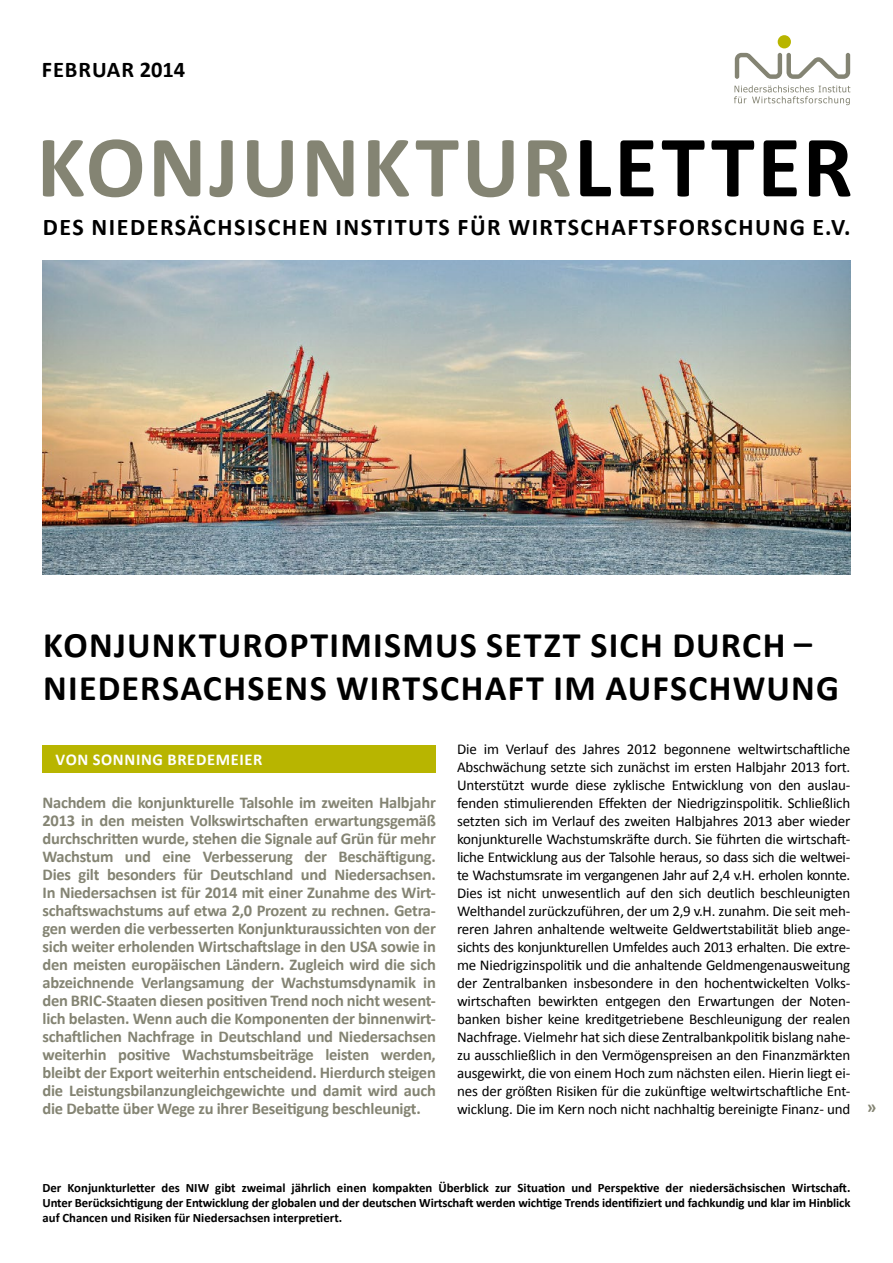
<style>
.page{position:relative;width:893px;height:1263px;background:#fff}
.page>*{position:absolute;margin:0;border:0;box-sizing:border-box;transform-origin:0 0}
.t1{font:700 88.5px "Calibri";color:#848473}
.t2{font:700 88.5px "Calibri";color:#000}
.t3{font:700 36px "Calibri";letter-spacing:.035em;color:#000}
.t4{font:700 24px "Calibri";letter-spacing:.065em;color:#000}
.t5{font:700 22.5px "Calibri";letter-spacing:.04em;color:#000}
.t6{font:700 16.5px/18px "Calibri";letter-spacing:-.015em;color:#848473;text-align:justify}
.t7{font:700 16.5px "Calibri";letter-spacing:.04em;color:#fff}
.t8{font:15px/18px "Calibri";letter-spacing:-.015em;color:#000}
.t9{font:700 12.75px/15px "Calibri";color:#000;text-align:justify}
.s1{font-weight:700;font-size:18px;color:#848473}
</style>
<div class="page">
<img style="left:43px;top:261px;width:807px;height:313px">
<div style="left:778px;top:35px;width:13px;height:13px;background:#b8b500;border-radius:50%"></div>
<svg style="left:735px;top:53px;width:115px;height:26px"></svg>
<svg style="left:734px;top:85px;width:116px;height:20px"></svg>
<div style="left:43px;top:745px;width:393px;height:27px;background:#b8b500"></div>
<h3 class="t5" style="left:42px;top:56px;width:145px">februar 2014</h3>
<h1 class="t1" style="left:37px;top:110px;width:260px">konjunktur</h1>
<h1 class="t2" style="left:574px;top:110px;width:47px">letter</h1>
<h3 class="t4" style="left:43px;top:211px;width:14px">des</h3>
<h3 class="t4" style="left:92px;top:211px;width:15px">nieders</h3>
<h3 class="t4" style="left:187px;top:211px;width:31px">ächsischen</h3>
<h3 class="t4" style="left:335px;top:211px;width:14px">instituts</h3>
<h3 class="t4" style="left:458px;top:211px;width:67px">für wirtscha</h3>
<h3 class="t4" style="left:628px;top:211px;width:85px">ftsforschung</h3>
<h3 class="t4" style="left:812px;top:211px;width:40px">e.v.</h3>
<h2 class="t3" style="left:43px;top:622px;width:108px">Konjunktur</h2>
<h2 class="t3" style="left:264px;top:622px;width:243px">optimismus setzt</h2>
<h2 class="t3" style="left:590px;top:622px;width:19px">sich</h2>
<h2 class="t3" style="left:672px;top:622px;width:23px">durch</h2>
<h2 class="t3" style="left:794px;top:622px;width:19px">–</h2>
<h2 class="t3" style="left:43px;top:665px;width:46px">Niedersachsens</h2>
<h2 class="t3" style="left:336px;top:665px;width:54px">Wirtscha</h2>
<h2 class="t3" style="left:508px;top:665px;width:187px">ft im Aufschwung</h2>
<p class="t7" style="left:56px;top:749px;width:68px">von sonning</p>
<p class="t7" style="left:167px;top:749px;width:11px">brede</p>
<p class="t7" style="left:216px;top:749px;width:24px">meier</p>
<p class="t6" style="left:43px;top:794px;width:395px">Nachdem die konjunkturelle Talsohle im zweiten Halbjahr 2013 in den meisten Volkswirtschaften erwartungsgemäß durchschritten wurde, stehen die Signale auf Grün für mehr Wachstum und eine Verbesserung der Beschäftigung.<br>Dies gilt besonders für Deutschland und Niedersachsen.<br>In Niedersachsen ist für 2014 mit einer Zunahme des Wirt&shy;schaftswachstums auf etwa 2,0 Prozent zu rechnen. Getra&shy;gen werden die verbesserten Konjunkturaussichten von der sich weiter erholenden Wirtschaftslage in den USA sowie in den meisten europäischen Ländern. Zugleich wird die sich abzeichnende Verlangsamung der Wachstumsdynamik in den BRIC-Staaten diesen positiven Trend noch nicht wesent&shy;lich belasten. Wenn auch die Komponenten der binnenwirt&shy;schaftlichen Nachfrage in Deutschland und Niedersachsen weiterhin positive Wachstumsbeiträge leisten werden, bleibt der Export weiterhin entscheidend. Hierdurch steigen die Leistungsbilanzungleichgewichte und damit wird auch die Debatte über Wege zu ihrer Beseitigung beschleunigt.</p>
<p class="t8" style="left:457px;top:740px;width:421px">Die im Verlauf des Jahres 2012 begonnene weltwirtschaftliche Abschwächung setzte sich zunächst im ersten Halbjahr 2013 fort.<br>Unterstützt wurde diese zyklische Entwicklung von den auslau&shy;fenden stimulierenden Effekten der Niedrigzinspolitik. Schließlich setzten sich im Verlauf des zweiten Halbjahres 2013 aber wieder konjunkturelle Wachstumskräfte durch. Sie führten die wirtschaft&shy;liche Entwicklung aus der Talsohle heraus, so dass sich die weltwei-<br>te Wachstumsrate im vergangenen Jahr auf 2,4 v.H. erholen konnte.<br>Dies ist nicht unwesentlich auf den sich deutlich beschleunigten Welthandel zurückzuführen, der um 2,9 v.H. zunahm. Die seit meh&shy;reren Jahren anhaltende weltweite Geldwertstabilität blieb ange&shy;sichts des konjunkturellen Umfeldes auch 2013 erhalten. Die extre-<br>me Niedrigzinspolitik und die anhaltende Geldmengenausweitung<br>der Zentralbanken insbesondere in den hochentwickelten Volks&shy;wirtschaften bewirkten entgegen den Erwartungen der Noten&shy;banken bisher keine kreditgetriebene Beschleunigung der realen Nachfrage. Vielmehr hat sich diese Zentralbankpolitik bislang nahe-<br>zu ausschließlich in den Vermögenspreisen an den Finanzmärkten ausgewirkt, die von einem Hoch zum nächsten eilen. Hierin liegt ei-<br>nes der größten Risiken für die zukünftige weltwirtschaftliche Ent&shy;wicklung. Die im Kern noch nicht nachhaltig bereinigte Finanz- und <span class="s1">»</span></p>
<p class="t9" style="left:43px;top:1181px;width:809px">Der Konjunkturletter des NIW gibt zweimal jährlich einen kompakten Überblick zur Situation und Perspektive der niedersächsischen Wirtschaft.<br>Unter Berücksichtigung der Entwicklung der globalen und der deutschen Wirtschaft werden wichtige Trends identifiziert und fachkundig und klar im Hinblick auf Chancen und Risiken für Niedersachsen interpretiert.</p>
</div>
